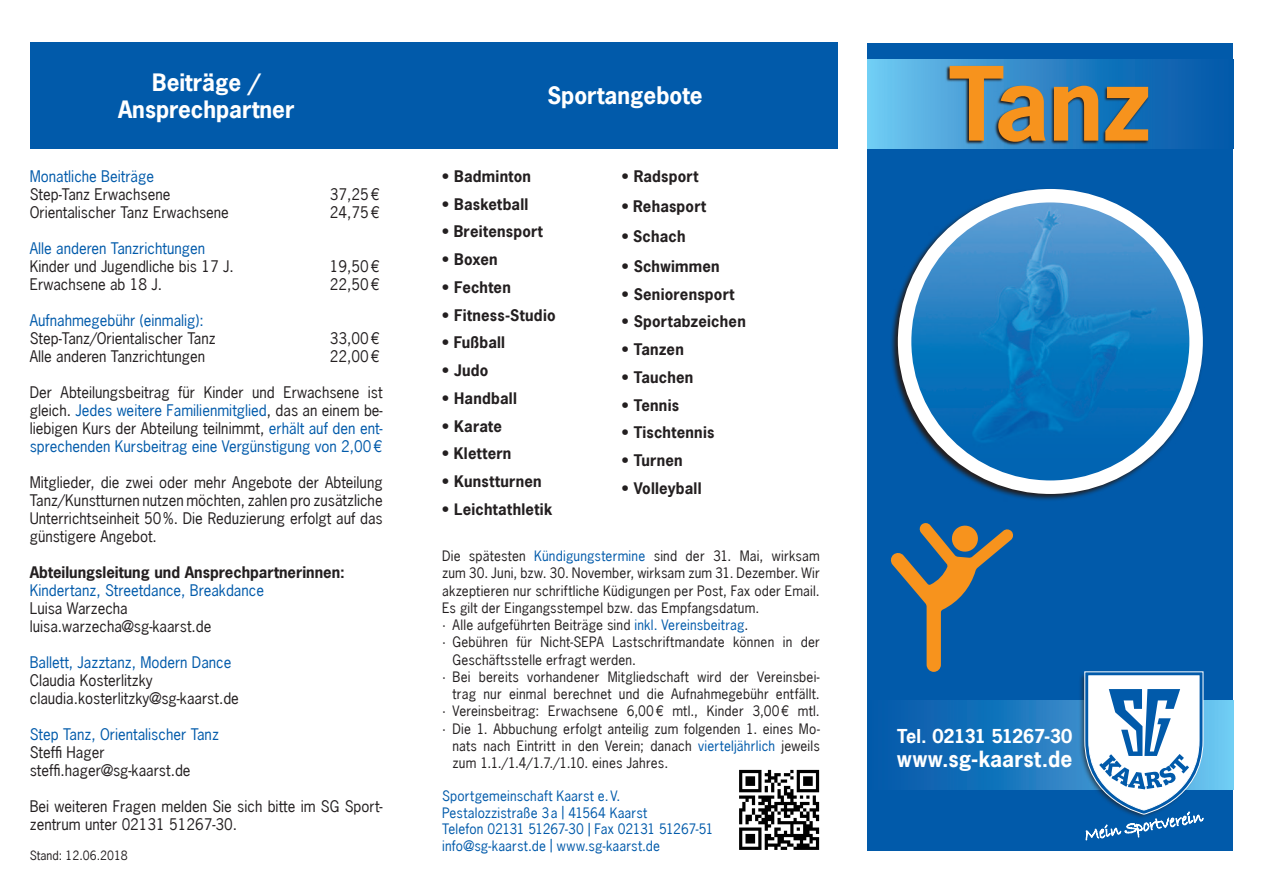
<style>
.page{position:relative;width:1263px;height:893px;background:#fff}
.page>*{position:absolute;margin:0;border:0;box-sizing:border-box;transform-origin:0 0}
.t1{font:700 96px "News Gothic LT";color:#f7931d}
.t2{font:700 22.5px "News Gothic LT";color:#fff}
.t3{font:700 21px "News Gothic LT";letter-spacing:.01em;color:#fff}
.t4{font:700 18px "News Gothic LT";letter-spacing:-.045em;color:#fff}
.t5{font:15px/18px "News Gothic LT";color:#231f20;text-align:justify}
.t6{font:700 15px "News Gothic LT";letter-spacing:.015em;color:#231f20}
.t7{font:15px "News Gothic LT";color:#015aaa}
.t8{font:13.5px/17.2px "News Gothic LT";letter-spacing:.015em;color:#231f20;text-align:justify}
.t9{font:13.5px/16.5px "News Gothic LT";letter-spacing:.01em;color:#015aaa}
.t10{font:12px "News Gothic LT";color:#231f20}
.s1{color:#015aaa}
</style>
<div class="page">
<div style="left:867px;top:43px;width:366px;height:807px;background:#015aaa"></div>
<div style="left:867px;top:60px;width:366px;height:89px;background:linear-gradient(to right,#6bc3ee,#004fa4)"></div>
<svg style="left:908px;top:701px;width:325px;height:89px"></svg>
<div style="left:1078px;top:672px;width:124px;height:147px;background:#231f20;opacity:.75"></div>
<svg style="left:1084px;top:671px;width:120px;height:170px"></svg>
<svg style="left:891px;top:189px;width:312px;height:311px"></svg>
<img style="left:904px;top:196px;width:292px;height:291px;border-radius:146px">
<div style="left:898px;top:189px;width:305px;height:305px;border:14px solid #fff;border-radius:50%"></div>
<div style="left:30px;top:43px;width:808px;height:106px;background:#015aaa"></div>
<svg style="left:946px;top:65px;width:203px;height:80px;background:#285b83"></svg>
<svg style="left:739px;top:769px;width:81px;height:81px"></svg>
<svg style="left:739px;top:770px;width:80px;height:80px"></svg>
<svg style="left:890px;top:523px;width:123px;height:149px"></svg>
<p class="t2" style="left:152px;top:68px;width:110px">Beiträge /</p>
<p class="t2" style="left:118px;top:95px;width:178px">Ansprechpartner</p>
<p class="t7" style="left:30px;top:166px;width:126px">Monatliche Beiträge</p>
<p class="t5" style="left:30px;top:185px;width:142px">Step-Tanz Erwachsene</p>
<p class="t5" style="left:330px;top:185px;width:51px">37,25€</p>
<p class="t5" style="left:30px;top:203px;width:201px">Orientalischer Tanz Erwachsene</p>
<p class="t5" style="left:330px;top:203px;width:51px">24,75€</p>
<p class="t7" style="left:30px;top:238px;width:177px">Alle anderen Tanzrichtungen</p>
<p class="t5" style="left:30px;top:257px;width:205px">Kinder und Jugendliche bis 17 J.</p>
<p class="t5" style="left:330px;top:257px;width:51px">19,50€</p>
<p class="t5" style="left:30px;top:275px;width:134px">Erwachsene ab 18 J.</p>
<p class="t5" style="left:330px;top:275px;width:51px">22,50€</p>
<p class="t7" style="left:30px;top:310px;width:176px">Aufnahmegebühr (einmalig):</p>
<p class="t5" style="left:30px;top:329px;width:187px">Step-Tanz/Orientalischer Tanz</p>
<p class="t5" style="left:330px;top:329px;width:51px">33,00€</p>
<p class="t5" style="left:30px;top:347px;width:177px">Alle anderen Tanzrichtungen</p>
<p class="t5" style="left:330px;top:347px;width:51px">22,00€</p>
<p class="t5" style="left:30px;top:383px;width:354px">Der Abteilungsbeitrag für Kinder und Erwachsene ist gleich. <span class="s1">Jedes weitere Familienmitglied</span>, das an einem be&shy;liebigen Kurs der Abteilung teilnimmt, <span class="s1">erhält auf den ent&shy;sprechenden Kursbeitrag eine Vergünstigung von 2,00€</span></p>
<p class="t5" style="left:30px;top:473px;width:354px">Mitglieder, die zwei oder mehr Angebote der Abteilung Tanz/Kunstturnen nutzen möchten, zahlen pro zusätzliche Unterrichtseinheit 50%. Die Reduzierung erfolgt auf das günstigere Angebot.</p>
<p class="t6" style="left:30px;top:562px;width:317px">Abteilungsleitung und Ansprechpartnerinnen:</p>
<p class="t7" style="left:30px;top:580px;width:236px">Kindertanz, Streetdance, Breakdance</p>
<p class="t5" style="left:30px;top:599px;width:100px">Luisa Warzecha</p>
<p class="t5" style="left:30px;top:617px;width:183px">luisa.warzecha@sg-kaarst.de</p>
<p class="t7" style="left:30px;top:652px;width:203px">Ballett, Jazztanz, Modern Dance</p>
<p class="t5" style="left:30px;top:671px;width:124px">Claudia Kosterlitzky</p>
<p class="t5" style="left:30px;top:689px;width:211px">claudia.kosterlitzky@sg-kaarst.de</p>
<p class="t7" style="left:30px;top:724px;width:191px">Step Tanz, Orientalischer Tanz</p>
<p class="t5" style="left:30px;top:743px;width:76px">Steffi Hager</p>
<p class="t5" style="left:30px;top:761px;width:162px">steffi.hager@sg-kaarst.de</p>
<p class="t5" style="left:30px;top:797px;width:354px">Bei weiteren Fragen melden Sie sich bitte im SG Sport&shy;zentrum unter 02131 51267-30.</p>
<p class="t10" style="left:30px;top:848px;width:100px">Stand: 12.06.2018</p>
<p class="t2" style="left:547px;top:81px;width:157px">Sportangebote</p>
<p class="t6" style="left:442px;top:166px;width:90px">• Badminton</p>
<p class="t6" style="left:442px;top:194px;width:88px">• Basketball</p>
<p class="t6" style="left:442px;top:222px;width:102px">• Breitensport</p>
<p class="t6" style="left:442px;top:249px;width:57px">• Boxen</p>
<p class="t6" style="left:442px;top:277px;width:70px">• Fechten</p>
<p class="t6" style="left:442px;top:305px;width:115px">• Fitness-Studio</p>
<p class="t6" style="left:442px;top:333px;width:64px">• Fußball</p>
<p class="t6" style="left:442px;top:360px;width:48px">• Judo</p>
<p class="t6" style="left:442px;top:388px;width:76px">• Handball</p>
<p class="t6" style="left:442px;top:416px;width:61px">• Karate</p>
<p class="t6" style="left:442px;top:444px;width:71px">• Klettern</p>
<p class="t6" style="left:442px;top:471px;width:101px">• Kunstturnen</p>
<p class="t6" style="left:442px;top:499px;width:112px">• Leichtathletik</p>
<p class="t6" style="left:622px;top:166px;width:78px">• Radsport</p>
<p class="t6" style="left:622px;top:196px;width:86px">• Rehasport</p>
<p class="t6" style="left:622px;top:226px;width:65px">• Schach</p>
<p class="t6" style="left:622px;top:256px;width:100px">• Schwimmen</p>
<p class="t6" style="left:622px;top:284px;width:114px">• Seniorensport</p>
<p class="t6" style="left:622px;top:312px;width:126px">• Sportabzeichen</p>
<p class="t6" style="left:622px;top:339px;width:64px">• Tanzen</p>
<p class="t6" style="left:622px;top:367px;width:73px">• Tauchen</p>
<p class="t6" style="left:622px;top:395px;width:59px">• Tennis</p>
<p class="t6" style="left:622px;top:423px;width:94px">• Tischtennis</p>
<p class="t6" style="left:622px;top:450px;width:63px">• Turnen</p>
<p class="t6" style="left:622px;top:478px;width:81px">• Volleyball</p>
<p class="t8" style="left:442px;top:547px;width:379px">Die spätesten <span class="s1">Kündigungstermine</span> sind der 31. Mai, wirksam zum 30. Juni, bzw. 30. November, wirksam zum 31. Dezember. Wir akzeptieren nur schriftliche Küdigungen per Post, Fax oder Email.<br>Es gilt der Eingangsstempel bzw. das Empfangsdatum.</p>
<p class="t8" style="left:442px;top:616px;width:308px">· Alle aufgeführten Beiträge sind <span class="s1">inkl. Vereinsbeitrag</span>.</p>
<p class="t8" style="left:442px;top:633px;width:379px">· Gebühren für Nicht-SEPA Lastschriftmandate können in der</p>
<p class="t8" style="left:452px;top:651px;width:185px">Geschäftsstelle erfragt werden.</p>
<p class="t8" style="left:442px;top:668px;width:379px;text-align:right">· Bei bereits vorhandener Mitgliedschaft wird der Vereinsbei&shy;trag nur einmal berechnet und die Aufnahmegebühr entfällt.</p>
<p class="t8" style="left:442px;top:702px;width:379px">· Vereinsbeitrag: Erwachsene 6,00€ mtl., Kinder 3,00€ mtl.</p>
<p class="t8" style="left:442px;top:720px;width:379px">· Die 1. Abbuchung erfolgt anteilig zum folgenden 1. eines Mo-</p>
<p class="t8" style="left:452px;top:737px;width:369px">nats nach Eintritt in den Verein; danach <span class="s1">vierteljährlich</span> jeweils zum 1.1./1.4/1.7./1.10. eines Jahres.</p>
<p class="t9" style="left:442px;top:788px;width:273px">Sportgemeinschaft Kaarst e.V.<br>Pestalozzistraße 3a | 41564 Kaarst<br>Telefon 02131 51267-30 | Fax 02131 51267-51 info@sg-kaarst.de | www.sg-kaarst.de</p>
<p class="t1" style="left:949px;top:41px;width:205px">Tanz</p>
<p class="t4" style="left:897px;top:724px;width:177px">Tel. 02131 51267-30</p>
<p class="t3" style="left:897px;top:745px;width:177px">www.sg-kaarst.de</p>
</div>
